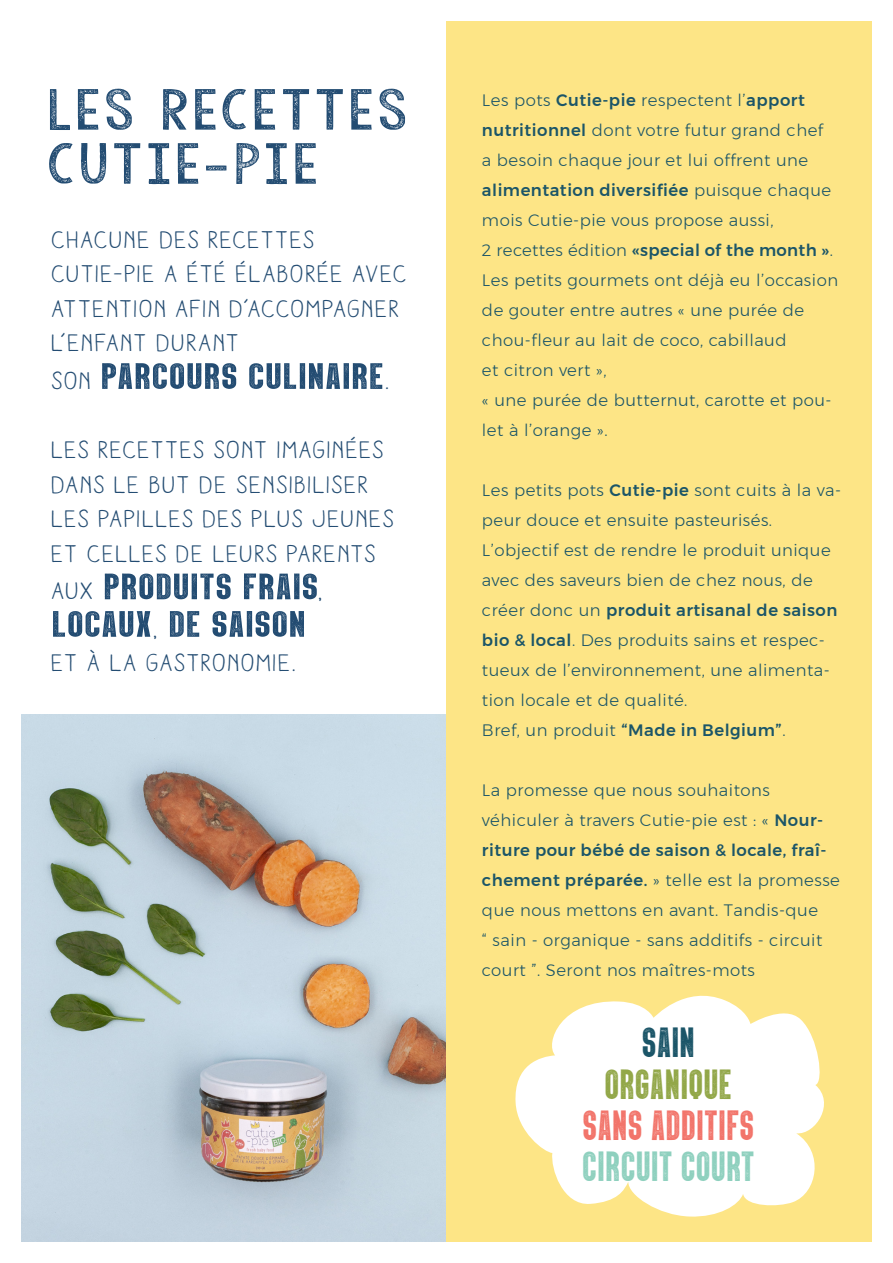
<style>
.page{position:relative;width:893px;height:1263px;background:#fff}
.page>*{position:absolute;margin:0;border:0;box-sizing:border-box;transform-origin:0 0}
.t1{font:49.65px "Punk Rocker Stamp Demo";letter-spacing:.03em;color:#f2746a}
.t2{font:49.65px "Punk Rocker Stamp Demo";letter-spacing:.03em;color:#8ed0be}
.t3{font:49.65px "Punk Rocker Stamp Demo";letter-spacing:.03em;color:#92a748}
.t4{font:49.65px "Punk Rocker Stamp Demo";color:#1b5568}
.t5{font:45.6px/54.2px "KG Allof Me";letter-spacing:.05em;color:#234c72;scale:1.29 1}
.t6{font:43.2px "Punk Rocker Stamp Demo";letter-spacing:.035em;color:#234c72;scale:1.29 1}
.t7{font:24.45px/34.7px "Aracne";letter-spacing:.075em;color:#234c72}
.t8{font:300 16.5px/30px "Montserrat";letter-spacing:.03em;color:#1b5568}
.t9{font:500 16.5px "Montserrat";letter-spacing:.02em;color:#1b5568}
.s1{font-family:"Aracne";font-size:24.45px}
.s2{font-weight:500}
.s3{font-weight:300}
</style>
<div class="page">
<img style="left:21px;top:714px;width:425px;height:528px">
<div style="left:446px;top:21px;width:426px;height:1221px;background:#fde586"></div>
<svg style="left:515px;top:995px;width:309px;height:222px;fill:#fff"></svg>
<p class="t5" style="left:47px;top:84px;width:281px">LES RECETTES<br>CUTIE-PIE</p>
<p class="t7" style="left:52px;top:222px;width:264px">CHACUNE DES RECETTES</p>
<p class="t7" style="left:52px;top:256px;width:356px">CUTIE-PIE A ÉTÉ ÉLABORÉE AVEC<br>ATTENTION AFIN D’ACCOMPAGNER<br>L’ENFANT DURANT</p>
<p class="t6" style="left:52px;top:362px;width:263px"><span class="s1">SON</span> PARCOURS CULINAIRE<span class="s1">.</span></p>
<p class="t7" style="left:52px;top:432px;width:333px">LES RECETTES SONT IMAGINÉES<br>DANS LE BUT DE SENSIBILISER</p>
<p class="t7" style="left:52px;top:501px;width:343px">LES PAPILLES DES PLUS JEUNES<br>ET CELLES DE LEURS PARENTS</p>
<p class="t6" style="left:52px;top:572px;width:212px"><span class="s1">AUX</span> PRODUITS FRAIS<span class="s1">,</span></p>
<p class="t6" style="left:52px;top:609px;width:198px">LOCAUX<span class="s1">,</span> DE SAISON</p>
<p class="t7" style="left:52px;top:645px;width:246px">ET À LA GASTRONOMIE.</p>
<p class="t8" style="left:482px;top:85px;width:351px">Les pots <span class="s2">Cutie-pie</span> respectent l’<span class="s2">apport nutritionnel</span> dont votre futur grand chef a besoin chaque jour et lui offrent une <span class="s2">alimentation diversifiée</span> puisque chaque mois Cutie-pie vous propose aussi,</p>
<p class="t9" style="left:482px;top:237px;width:352px"><span class="s3">2 recettes édition</span> «special of the month »<span class="s3">.</span></p>
<p class="t8" style="left:482px;top:265px;width:358px">Les petits gourmets ont déjà eu l’occasion de gouter entre autres « une purée de chou-fleur au lait de coco, cabillaud</p>
<p class="t8" style="left:482px;top:355px;width:126px">et citron vert »,</p>
<p class="t8" style="left:482px;top:385px;width:351px">« une purée de butternut, carotte et pou&shy;let à l’orange ».</p>
<p class="t8" style="left:482px;top:475px;width:361px">Les petits pots <span class="s2">Cutie-pie</span> sont cuits à la va&shy;peur douce et ensuite pasteurisés.</p>
<p class="t8" style="left:482px;top:535px;width:357px">L’objectif est de rendre le produit unique avec des saveurs bien de chez nous, de créer donc un <span class="s2">produit artisanal de saison bio &amp; local</span>. Des produits sains et respec&shy;tueux de l’environnement, une alimenta&shy;tion locale et de qualité.</p>
<p class="t8" style="left:482px;top:715px;width:305px">Bref, un produit <span class="s2">“Made in Belgium”</span>.</p>
<p class="t8" style="left:482px;top:775px;width:289px">La promesse que nous souhaitons</p>
<p class="t8" style="left:482px;top:805px;width:359px">véhiculer à travers Cutie-pie est : « <span class="s2">Nour&shy;riture pour bébé de saison &amp; locale, fraî&shy;chement préparée.</span> » telle est la promesse que nous mettons en avant. Tandis-que<br>“ sain - organique - sans additifs - circuit court ”. Seront nos maîtres-mots</p>
<p class="t4" style="left:642px;top:1026px;width:53px">SAIN</p>
<p class="t3" style="left:605px;top:1067px;width:128px">ORGANIQUE</p>
<p class="t1" style="left:583px;top:1108px;width:172px">SANS ADDITIFS</p>
<p class="t2" style="left:583px;top:1149px;width:173px">CIRCUIT COURT</p>
</div>
